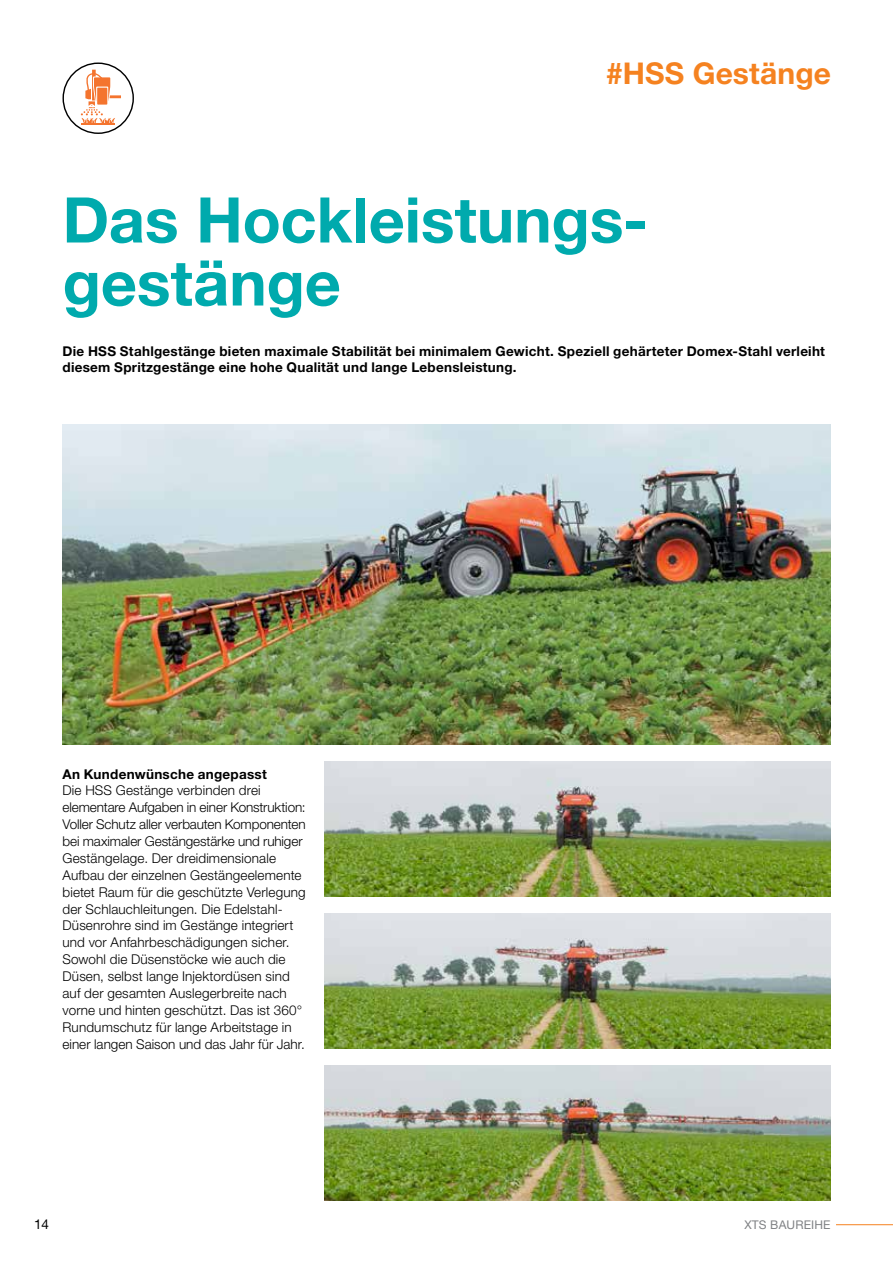
<style>
.page{position:relative;width:893px;height:1263px;background:#fff}
.page>*{position:absolute;margin:0;border:0;box-sizing:border-box;transform-origin:0 0}
.t1{font:700 63px/63px "Helvetica Neue LT Std";color:#00aaad}
.t2{font:700 30px "Helvetica Neue LT Std";letter-spacing:.005em;color:#f58220}
.t3{font:300 13.5px/16.8px "Helvetica Neue LT Std";letter-spacing:.01em;color:#000}
.t4{font:700 13.5px/16.2px "Helvetica Neue LT Std";letter-spacing:.02em;color:#000}
.t5{font:13.5px "Helvetica Neue LT Std";color:#000}
.t6{font:12px "Helvetica Neue LT Std";letter-spacing:.01em;color:#808285}
</style>
<div class="page">
<hr style="left:836px;top:1224px;width:57px;height:1px;background:#f58220">
<div style="left:63px;top:63px;width:71px;height:71px;border:1px solid #000;border-radius:50%"></div>
<hr style="left:81px;top:123px;width:34px;height:1px;background:#f4742e">
<svg style="left:81px;top:70px;width:40px;height:53px"></svg>
<img style="left:63px;top:424px;width:767px;height:321px">
<img style="left:324px;top:1065px;width:506px;height:135px">
<img style="left:324px;top:913px;width:506px;height:135px">
<img style="left:324px;top:762px;width:506px;height:135px">
<h2 class="t2" style="left:606px;top:55px;width:227px">#HSS Gestänge</h2>
<h1 class="t1" style="left:63px;top:187px;width:588px">Das Hockleistungs&shy;gestänge</h1>
<p class="t4" style="left:63px;top:342px;width:764px">Die HSS Stahlgestänge bieten maximale Stabilität bei minimalem Gewicht. Speziell gehärteter Domex-Stahl verleiht diesem Spritzgestänge eine hohe Qualität und lange Lebensleistung.</p>
<p class="t4" style="left:63px;top:765px;width:206px">An Kundenwünsche angepasst</p>
<p class="t3" style="left:63px;top:782px;width:245px">Die HSS Gestänge verbinden drei elementare Aufgaben in einer Konstruktion:<br>Voller Schutz aller verbauten Komponenten bei maximaler Gestängestärke und ruhiger Gestängelage. Der dreidimensionale Aufbau der einzelnen Gestängeelemente bietet Raum für die geschützte Verlegung der Schlauchleitungen. Die Edelstahl-Düsenrohre sind im Gestänge integriert und vor Anfahrbeschädigungen sicher.<br>Sowohl die Düsenstöcke wie auch die Düsen, selbst lange Injektordüsen sind auf der gesamten Auslegerbreite nach vorne und hinten geschützt. Das ist 360° Rundumschutz für lange Arbeitstage in einer langen Saison und das Jahr für Jahr.</p>
<p class="t5" style="left:34px;top:1216px;width:17px">14</p>
<p class="t6" style="left:744px;top:1217px;width:87px">XTS BAUREIHE</p>
</div>
